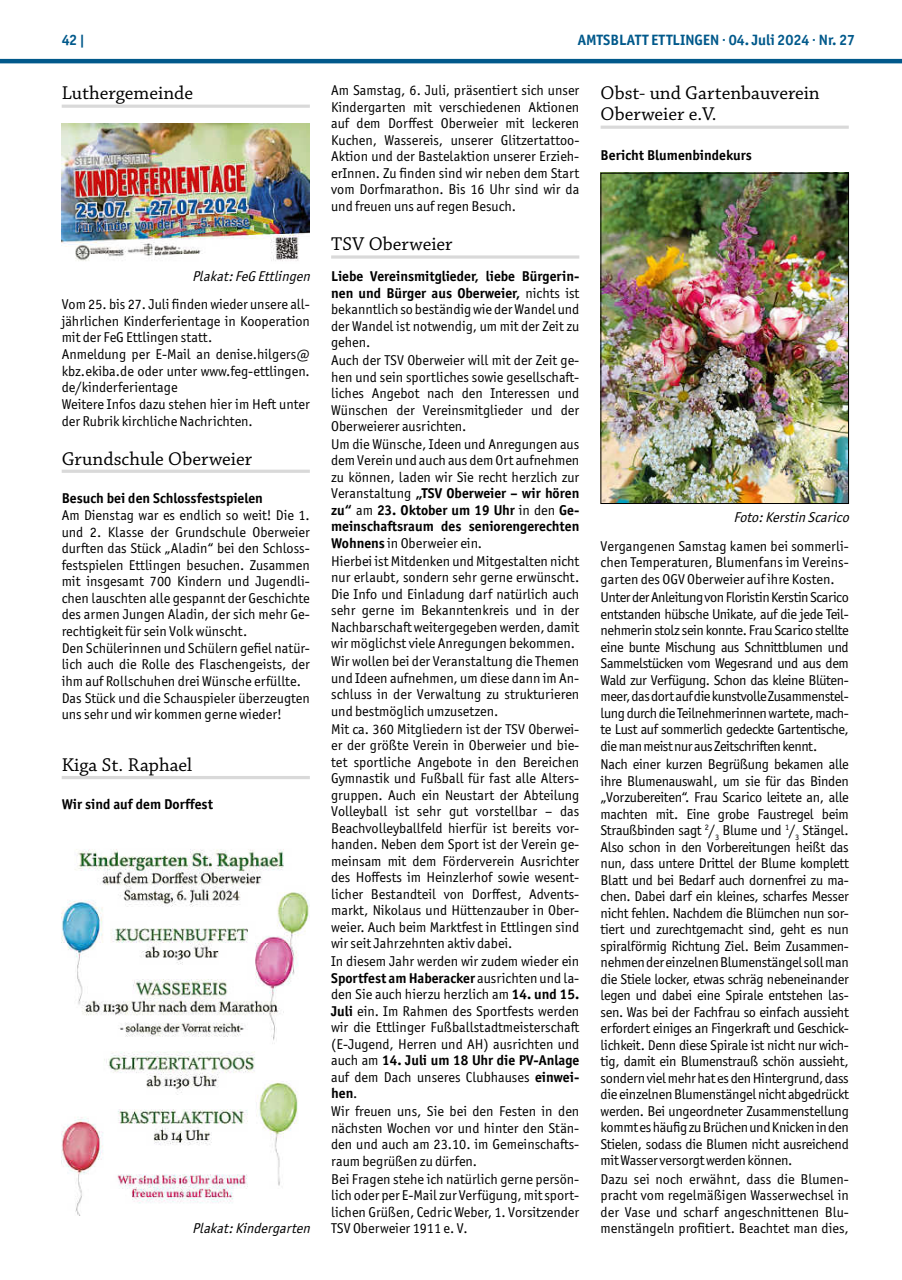
<style>
.page{position:relative;width:902px;height:1280px;background:#fff}
.page>*{position:absolute;margin:0;border:0;box-sizing:border-box;transform-origin:0 0}
.t1{font:19.5px/21px "Chaparral Pro";color:#000}
.t2{font:700 15px "Officina Sans ITC Pro";color:#01598b}
.t3{font:14.25px/16.5px "Officina Sans ITC Pro";color:#000;text-align:justify}
.t4{font:700 14.25px "Officina Sans ITC Pro";color:#000}
.t5{font:italic 14.25px "Officina Sans ITC Pro";color:#000}
.s1{font-weight:700}
</style>
<div class="page">
<hr style="left:0;top:59px;width:901px;height:4px;background:#01598b">
<hr style="left:62px;top:105px;width:248px;height:3px;background:#d9d9d9">
<hr style="left:62px;top:470px;width:248px;height:3px;background:#d9d9d9">
<hr style="left:62px;top:776px;width:248px;height:3px;background:#d9d9d9">
<img style="left:62px;top:124px;width:248px;height:137px">
<img style="left:62px;top:849px;width:248px;height:366px">
<hr style="left:331px;top:255px;width:248px;height:4px;background:#e2e2e2">
<hr style="left:600px;top:126px;width:248px;height:3px;background:#d9d9d9">
<img style="left:602px;top:175px;width:244px;height:327px">
<div style="left:600px;top:173px;width:248px;height:331px;border:1px solid #000"></div>
<p class="t2" style="left:62px;top:31px;width:25px">42 |</p>
<p class="t2" style="left:578px;top:31px;width:279px">AMTSBLATT ETTLINGEN · 04. Juli 2024 · Nr. 27</p>
<h1 class="t1" style="left:62px;top:84px;width:133px">Luthergemeinde</h1>
<p class="t3" style="left:331px;top:82px;width:250px">Am Samstag, 6. Juli, präsentiert sich unser Kindergarten mit verschiedenen Aktionen auf dem Dorffest Oberweier mit leckeren Kuchen, Wassereis, unserer Glitzertattoo-Aktion und der Bastelaktion unserer Erzieh&shy;erInnen. Zu finden sind wir neben dem Start vom Dorfmarathon. Bis 16 Uhr sind wir da und freuen uns auf regen Besuch.</p>
<h1 class="t1" style="left:331px;top:234px;width:123px">TSV Oberweier</h1>
<p class="t3" style="left:331px;top:268px;width:250px"><span class="s1">Liebe Vereinsmitglieder, liebe Bürgerin&shy;nen und Bürger aus Oberweier,</span> nichts ist bekanntlich so beständig wie der Wandel und der Wandel ist notwendig, um mit der Zeit zu gehen.</p>
<p class="t3" style="left:331px;top:352px;width:250px">Auch der TSV Oberweier will mit der Zeit ge&shy;hen und sein sportliches sowie gesellschaft&shy;liches Angebot nach den Interessen und Wünschen der Vereinsmitglieder und der Oberweierer ausrichten.</p>
<p class="t3" style="left:331px;top:436px;width:250px">Um die Wünsche, Ideen und Anregungen aus dem Verein und auch aus dem Ort aufnehmen zu können, laden wir Sie recht herzlich zur Veranstaltung <span class="s1">„TSV Oberweier – wir hören zu“</span> am <span class="s1">23. Oktober um 19 Uhr</span> in den <span class="s1">Ge&shy;meinschaftsraum des seniorengerechten Wohnens</span> in Oberweier ein.</p>
<p class="t3" style="left:331px;top:553px;width:250px">Hierbei ist Mitdenken und Mitgestalten nicht nur erlaubt, sondern sehr gerne erwünscht.<br>Die Info und Einladung darf natürlich auch sehr gerne im Bekanntenkreis und in der Nachbarschaft weitergegeben werden, damit wir möglichst viele Anregungen bekommen.</p>
<p class="t3" style="left:331px;top:653px;width:250px">Wir wollen bei der Veranstaltung die Themen und Ideen aufnehmen, um diese dann im An&shy;schluss in der Verwaltung zu strukturieren und bestmöglich umzusetzen.</p>
<p class="t3" style="left:331px;top:721px;width:250px">Mit ca. 360 Mitgliedern ist der TSV Oberwei&shy;er der größte Verein in Oberweier und bie&shy;tet sportliche Angebote in den Bereichen Gymnastik und Fußball für fast alle Alters&shy;gruppen. Auch ein Neustart der Abteilung Volleyball ist sehr gut vorstellbar – das Beachvolleyballfeld hierfür ist bereits vor&shy;handen. Neben dem Sport ist der Verein ge&shy;meinsam mit dem Förderverein Ausrichter des Hoffests im Heinzlerhof sowie wesent&shy;licher Bestandteil von Dorffest, Advents&shy;markt, Nikolaus und Hüttenzauber in Ober&shy;weier. Auch beim Marktfest in Ettlingen sind wir seit Jahrzehnten aktiv dabei.</p>
<p class="t3" style="left:331px;top:953px;width:250px">In diesem Jahr werden wir zudem wieder ein <span class="s1">Sportfest am Haberacker</span> ausrichten und la&shy;den Sie auch hierzu herzlich am <span class="s1">14. und 15.<br>Juli</span> ein. Im Rahmen des Sportfests werden wir die Ettlinger Fußballstadtmeisterschaft (E-Jugend, Herren und AH) ausrichten und auch am <span class="s1">14. Juli um 18 Uhr die PV-Anlage </span>auf dem Dach unseres Clubhauses <span class="s1">einwei&shy;hen</span>.</p>
<p class="t3" style="left:331px;top:1103px;width:250px">Wir freuen uns, Sie bei den Festen in den nächsten Wochen vor und hinter den Stän&shy;den und auch am 23.10. im Gemeinschafts&shy;raum begrüßen zu dürfen.</p>
<p class="t3" style="left:331px;top:1170px;width:250px">Bei Fragen stehe ich natürlich gerne persön&shy;lich oder per E-Mail zur Verfügung, mit sport&shy;lichen Grüßen, Cedric Weber, 1. Vorsitzender TSV Oberweier 1911 e. V.</p>
<h1 class="t1" style="left:600px;top:84px;width:221px">Obst- und Gartenbauverein<br>Oberweier e.V.</h1>
<p class="t4" style="left:600px;top:146px;width:153px">Bericht Blumenbindekurs</p>
<p class="t5" style="left:192px;top:268px;width:123px">Plakat:FeG Ettlingen</p>
<p class="t3" style="left:62px;top:296px;width:250px;text-align:left">Vom 25. bis 27. Juli finden wieder unsere all&shy;jährlichen Kinderferientage in Kooperation mit der FeG Ettlingen statt.<br>Anmeldung per E-Mail an denise.hilgers@ kbz.ekiba.de oder unter www.feg-ettlingen. de/kinderferientage<br>Weitere Infos dazu stehen hier im Heft unter der Rubrik kirchliche Nachrichten.</p>
<h1 class="t1" style="left:62px;top:449px;width:192px">Grundschule Oberweier</h1>
<p class="t4" style="left:62px;top:489px;width:203px">Besuch bei den Schlossfestspielen</p>
<p class="t3" style="left:62px;top:507px;width:250px;text-align:left">Am Dienstag war es endlich so weit! Die 1. und 2. Klasse der Grundschule Oberweier durften das Stück „Aladin“ bei den Schloss&shy;festspielen Ettlingen besuchen. Zusammen mit insgesamt 700 Kindern und Jugendli&shy;chen lauschten alle gespannt der Geschichte des armen Jungen Aladin, der sich mehr Ge&shy;rechtigkeit für sein Volk wünscht.<br>Den Schülerinnen und Schülern gefiel natür&shy;lich auch die Rolle des Flaschengeists, der ihm auf Rollschuhen drei Wünsche erfüllte.<br>Das Stück und die Schauspieler überzeugten uns sehr und wir kommen gerne wieder!</p>
<h1 class="t1" style="left:62px;top:755px;width:132px">Kiga St. Raphael</h1>
<p class="t4" style="left:62px;top:795px;width:153px">Wir sind auf dem Dorffest</p>
<p class="t5" style="left:733px;top:508px;width:121px">Foto:Kerstin Scarico</p>
<p class="t3" style="left:600px;top:538px;width:250px">Vergangenen Samstag kamen bei sommerli&shy;chen Temperaturen, Blumenfans im Vereins&shy;garten des OGV Oberweier auf ihre Kosten.</p>
<p class="t3" style="left:600px;top:589px;width:250px">Unter der Anleitung von Floristin Kerstin Scarico entstanden hübsche Unikate, auf die jede Teil&shy;nehmerin stolz sein konnte. Frau Scarico stellte eine bunte Mischung aus Schnittblumen und Sammelstücken vom Wegesrand und aus dem Wald zur Verfügung. Schon das kleine Blüten&shy;meer, das dort auf die kunstvolle Zusammenstel&shy;lung durch die Teilnehmerinnen wartete, mach&shy;te Lust auf sommerlich gedeckte Gartentische, die man meist nur aus Zeitschriften kennt.</p>
<p class="t3" style="left:600px;top:756px;width:250px">Nach einer kurzen Begrüßung bekamen alle ihre Blumenauswahl, um sie für das Binden „Vorzubereiten“. Frau Scarico leitete an, alle machten mit. Eine grobe Faustregel beim Straußbinden sagt <sup>2</sup>/<sub>3</sub> Blume und <sup>1</sup>/<sub>3</sub> Stängel.<br>Also schon in den Vorbereitungen heißt das nun, dass untere Drittel der Blume komplett Blatt und bei Bedarf auch dornenfrei zu ma&shy;chen. Dabei darf ein kleines, scharfes Messer nicht fehlen. Nachdem die Blümchen nun sor&shy;tiert und zurechtgemacht sind, geht es nun spiralförmig Richtung Ziel. Beim Zusammen&shy;nehmen der einzelnen Blumenstängel soll man die Stiele locker, etwas schräg nebeneinander legen und dabei eine Spirale entstehen las&shy;sen. Was bei der Fachfrau so einfach aussieht erfordert einiges an Fingerkraft und Geschick&shy;lichkeit. Denn diese Spirale ist nicht nur wich&shy;tig, damit ein Blumenstrauß schön aussieht, sondern viel mehr hat es den Hintergrund, dass die einzelnen Blumenstängel nicht abgedrückt werden. Bei ungeordneter Zusammenstellung kommt es häufig zu Brüchen und Knicken in den Stielen, sodass die Blumen nicht ausreichend mit Wasser versorgt werden können.</p>
<p class="t3" style="left:600px;top:1170px;width:250px">Dazu sei noch erwähnt, dass die Blumen&shy;pracht vom regelmäßigen Wasserwechsel in der Vase und scharf angeschnittenen Blu&shy;menstängeln profitiert. Beachtet man dies,</p>
<p class="t5" style="left:192px;top:1220px;width:123px">Plakat:Kindergarten</p>
</div>
